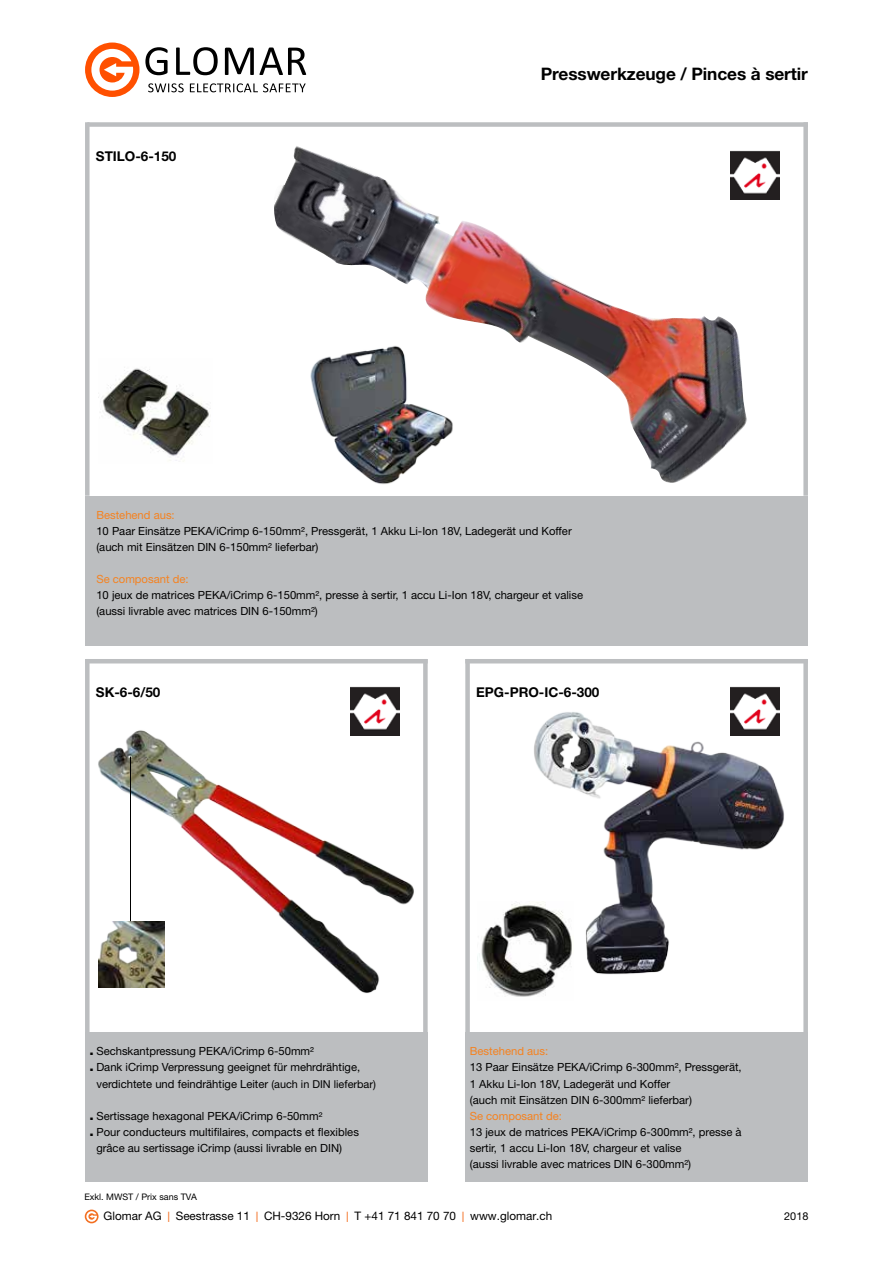
<style>
.page{position:relative;width:893px;height:1263px;background:#fff}
.page>*{position:absolute;margin:0;border:0;box-sizing:border-box;transform-origin:0 0}
.t1{font:700 17.25px "Helvetica Neue LT Std";letter-spacing:-.005em;color:#000}
.t2{font:700 13.5px "Helvetica Neue LT Std";color:#000}
.t3{font:11.7px "Helvetica Neue LT Pro";color:#000}
.t4{font:11.25px/16.2px "Helvetica Neue LT Std";color:#000}
.t5{font:11.25px "Helvetica Neue LT Std";color:#f58220}
.t6{font:10.95px "Helvetica Neue LT Std";color:#000}
.t7{font:9px "Helvetica Neue LT Std";color:#000}
.s1{font-weight:700;font-size:15.75px}
.s2{font-size:10.95px}
.s3{font-family:"Calibri";font-weight:300;font-size:15px;color:#f36f21}
</style>
<div class="page">
<img style="left:274px;top:146px;width:473px;height:337px">
<img style="left:98px;top:707px;width:316px;height:286px">
<img style="left:534px;top:703px;width:250px;height:272px">
<img style="left:102px;top:368px;width:109px;height:93px">
<img style="left:477px;top:902px;width:96px;height:95px">
<img style="left:98px;top:921px;width:66px;height:67px">
<hr style="left:130px;top:757px;width:1px;height:164px;background:#000">
<div style="left:465px;top:1032px;width:343px;height:150px;background:#bcbec0"></div>
<div style="left:85px;top:1032px;width:343px;height:150px;background:#bcbec0"></div>
<hr style="left:465px;top:659px;width:343px;height:4px;background:#bcbec0">
<hr style="left:85px;top:659px;width:343px;height:4px;background:#bcbec0">
<div style="left:465px;top:659px;width:5px;height:373px;background:#bcbec0"></div>
<div style="left:85px;top:659px;width:5px;height:373px;background:#bcbec0"></div>
<div style="left:803px;top:659px;width:5px;height:373px;background:#bcbec0"></div>
<div style="left:423px;top:659px;width:5px;height:373px;background:#bcbec0"></div>
<div style="left:85px;top:496px;width:723px;height:149px;background:#bcbec0"></div>
<div style="left:87px;top:122px;width:721px;height:5px;background:#bcbec0"></div>
<div style="left:85px;top:122px;width:5px;height:374px;background:#bcbec0"></div>
<div style="left:803px;top:122px;width:5px;height:374px;background:#bcbec0"></div>
<svg style="left:145px;top:47px;width:23px;height:28px"></svg>
<svg style="left:176px;top:47px;width:42px;height:28px"></svg>
<svg style="left:225px;top:47px;width:81px;height:28px"></svg>
<svg style="left:148px;top:83px;width:36px;height:9px"></svg>
<svg style="left:190px;top:83px;width:116px;height:9px"></svg>
<div style="left:85px;top:43px;width:54px;height:54px;background:#ff5000;border-radius:50%"></div>
<svg style="left:91px;top:49px;width:42px;height:42px"></svg>
<img style="left:350px;top:687px;width:49px;height:49px">
<img style="left:731px;top:687px;width:48px;height:49px">
<img style="left:731px;top:150px;width:48px;height:49px">
<img style="left:306px;top:339px;width:152px;height:145px">
<svg style="left:85px;top:1209px;width:14px;height:14px"></svg>
<svg style="left:86px;top:1211px;width:11px;height:11px"></svg>
<p class="t2" style="left:96px;top:147px;width:82px">STILO-6-150</p>
<h1 class="t1" style="left:541px;top:63px;width:269px">Presswerkzeuge / Pinces à sertir</h1>
<p class="t5" style="left:96px;top:508px;width:80px">Bestehend aus:</p>
<p class="t4" style="left:96px;top:522px;width:477px">10 Paar Einsätze PEKA/iCrimp 6-150mm², Pressgerät, 1 Akku Li-Ion 18V, Ladegerät und Koffer (auch mit Einsätzen DIN 6-150mm² lieferbar)</p>
<p class="t5" style="left:96px;top:572px;width:94px">Se composant de:</p>
<p class="t4" style="left:96px;top:587px;width:488px">10 jeux de matrices PEKA/iCrimp 6-150mm², presse à sertir, 1 accu Li-Ion 18V, chargeur et valise (aussi livrable avec matrices DIN 6-150mm²)</p>
<p class="t2" style="left:96px;top:684px;width:66px">SK-6-6/50</p>
<p class="t2" style="left:476px;top:684px;width:125px">EPG-PRO-IC-6-300</p>
<p class="t4" style="left:90px;top:1043px;width:226px"><span class="s1">.</span> Sechskantpressung PEKA/iCrimp 6-50mm²</p>
<p class="t4" style="left:90px;top:1059px;width:272px"><span class="s1">.</span> Dank iCrimp Verpressung geeignet für mehrdrähtige,</p>
<p class="t4" style="left:96px;top:1075px;width:281px">verdichtete und feindrähtige Leiter <span class="s2">(auch in DIN lieferbar)</span></p>
<p class="t4" style="left:90px;top:1107px;width:234px"><span class="s1">.</span> Sertissage hexagonal PEKA/iCrimp 6-50mm<span class="s2">²</span></p>
<p class="t4" style="left:90px;top:1124px;width:271px"><span class="s1">.</span> Pour conducteurs multifilaires, compacts et flexibles</p>
<p class="t4" style="left:96px;top:1140px;width:247px">grâce au sertissage iCrimp (aussi livrable en DIN)</p>
<p class="t7" style="left:84px;top:1191px;width:114px">Exkl. MWST / Prix sans TVA</p>
<p class="t5" style="left:470px;top:1044px;width:80px">Bestehend aus:</p>
<p class="t4" style="left:470px;top:1059px;width:273px">13 Paar Einsätze PEKA/iCrimp 6-300mm², Pressgerät,<br>1 Akku Li-Ion 18V, Ladegerät und Koffer<br>(auch mit Einsätzen DIN 6-300mm² lieferbar)</p>
<p class="t5" style="left:470px;top:1109px;width:94px">Se composant de:</p>
<p class="t4" style="left:470px;top:1124px;width:273px">13 jeux de matrices PEKA/iCrimp 6-300mm², presse à sertir, 1 accu Li-Ion 18V, chargeur et valise<br>(aussi livrable avec matrices DIN 6-300mm²)</p>
<p class="t3" style="left:104px;top:1209px;width:450px">Glomar AG <span class="s3">l</span> Seestrasse 11 <span class="s3">l</span> CH-9326 Horn <span class="s3">l</span> T +41 71 841 70 70 <span class="s3">l</span> www.glomar.ch</p>
<p class="t6" style="left:784px;top:1210px;width:26px">2018</p>
</div>
